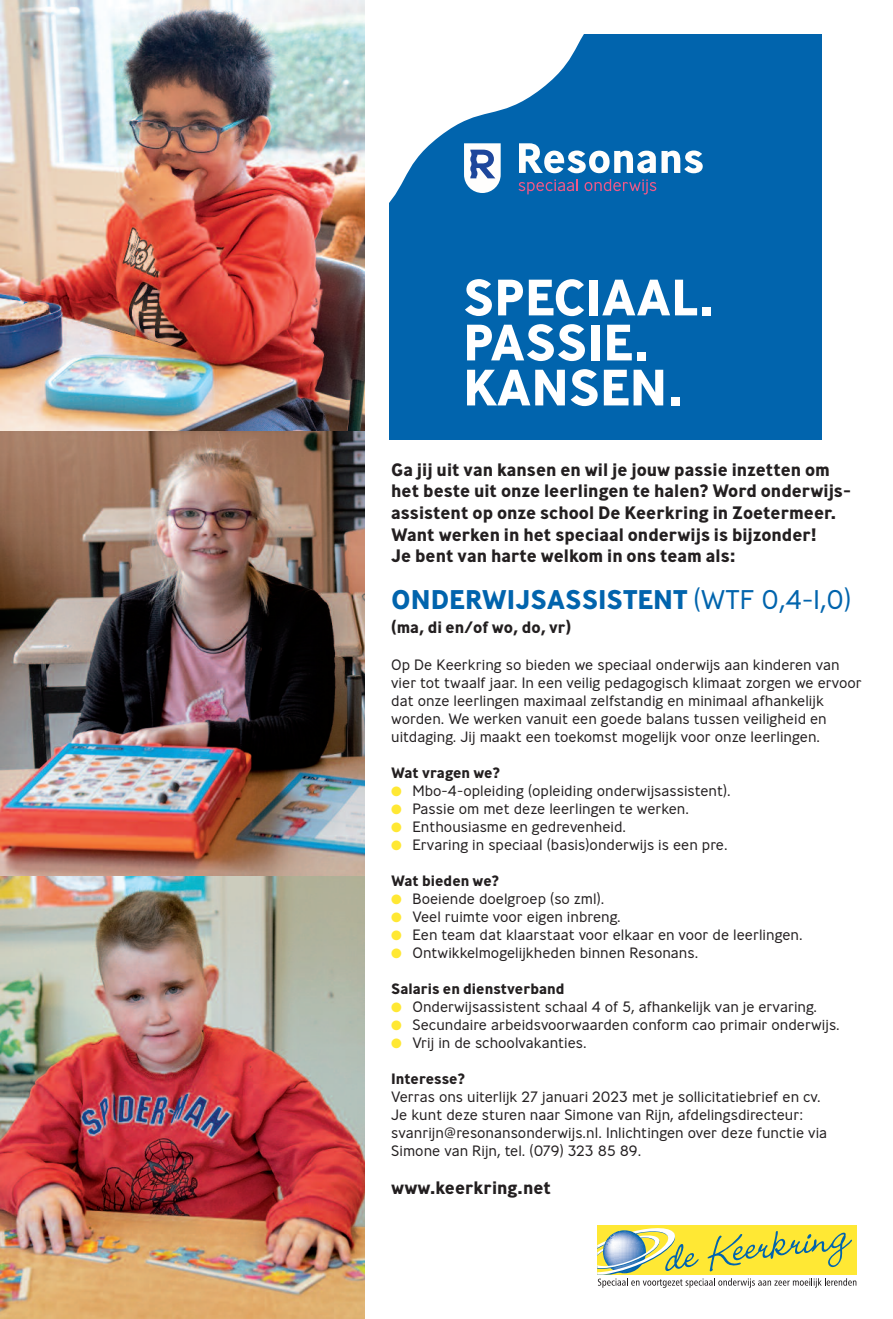
<style>
.page{position:relative;width:893px;height:1319px;background:#fff}
.page>*{position:absolute;margin:0;border:0;box-sizing:border-box;transform-origin:0 0}
.t1{font:700 51px/45px "Ministry";color:#fff}
.t2{font:700 27px "Ministry";color:#0164ad}
.t3{font:700 18px/21.6px "Ministry";color:#231f20}
.t4{font:700 16.5px "Ministry";color:#231f20}
.t5{font:300 15px/18px "Ministry";color:#231f20}
.t6{font:700 15px "Ministry";color:#231f20}
.s1{font-weight:300}
.s2{color:#ffe834}
</style>
<div class="page">
<div style="left:389px;top:34px;width:433px;height:405px;background:#0164ad"></div>
<svg style="left:389px;top:34px;width:307px;height:169px"></svg>
<svg style="left:519px;top:143px;width:184px;height:30px"></svg>
<svg style="left:518px;top:179px;width:60px;height:15px"></svg>
<svg style="left:584px;top:179px;width:72px;height:15px"></svg>
<svg style="left:464px;top:143px;width:37px;height:50px;background:#b2c4de"></svg>
<svg style="left:597px;top:1225px;width:259px;height:62px;background:#d9d671"></svg>
<img style="left:0;top:0;width:365px;height:431px">
<img style="left:0;top:431px;width:365px;height:449px">
<img style="left:0;top:876px;width:364px;height:442px">
<h1 class="t1" style="left:463px;top:279px;width:254px">SPECIAAL.<br>PASSIE.<br>KANSEN.</h1>
<p class="t3" style="left:391px;top:460px;width:461px">Ga jij uit van kansen en wil je jouw passie inzetten om het beste uit onze leerlingen te halen? Word onderwijs&shy;assistent op onze school De Keerkring in Zoetermeer.<br>Want werken in het speciaal onderwijs is bijzonder!<br>Je bent van harte welkom in ons team als:</p>
<h2 class="t2" style="left:391px;top:588px;width:462px">ONDERWIJSASSISTENT <span class="s1">(WTF 0,4-1,0)</span></h2>
<p class="t4" style="left:391px;top:620px;width:181px">(ma, di en/of wo, do, vr)</p>
<p class="t5" style="left:391px;top:656px;width:472px">Op De Keerkring so bieden we speciaal onderwijs aan kinderen van vier tot twaalf jaar. In een veilig pedagogisch klimaat zorgen we ervoor dat onze leerlingen maximaal zelfstandig en minimaal afhankelijk worden. We werken vanuit een goede balans tussen veiligheid en uitdaging. Jij maakt een toekomst mogelijk voor onze leerlingen.</p>
<p class="t6" style="left:391px;top:766px;width:110px">Wat vragen we?</p>
<p class="t5" style="left:391px;top:782px;width:341px"><span class="s2">●</span> Mbo-4-opleiding (opleiding onderwijsassistent).</p>
<p class="t5" style="left:391px;top:800px;width:299px"><span class="s2">●</span> Passie om met deze leerlingen te werken.</p>
<p class="t5" style="left:391px;top:818px;width:237px"><span class="s2">●</span> Enthousiasme en gedrevenheid.</p>
<p class="t5" style="left:391px;top:836px;width:338px"><span class="s2">●</span> Ervaring in speciaal (basis)onderwijs is een pre.</p>
<p class="t6" style="left:391px;top:874px;width:109px">Wat bieden we?</p>
<p class="t5" style="left:391px;top:890px;width:215px"><span class="s2">●</span> Boeiende doelgroep (so zml).</p>
<p class="t5" style="left:391px;top:908px;width:231px"><span class="s2">●</span> Veel ruimte voor eigen inbreng.</p>
<p class="t5" style="left:391px;top:926px;width:413px"><span class="s2">●</span> Een team dat klaarstaat voor elkaar en voor de leerlingen.</p>
<p class="t5" style="left:391px;top:944px;width:309px"><span class="s2">●</span> Ontwikkelmogelijkheden binnen Resonans.</p>
<p class="t6" style="left:391px;top:982px;width:175px">Salaris en dienstverband</p>
<p class="t5" style="left:391px;top:998px;width:428px"><span class="s2">●</span> Onderwijsassistent schaal 4 of 5, afhankelijk van je ervaring.</p>
<p class="t5" style="left:391px;top:1016px;width:450px"><span class="s2">●</span> Secundaire arbeidsvoorwaarden conform cao primair onderwijs.</p>
<p class="t5" style="left:391px;top:1034px;width:197px"><span class="s2">●</span> Vrij in de schoolvakanties.</p>
<p class="t6" style="left:391px;top:1072px;width:75px">Interesse?</p>
<p class="t5" style="left:391px;top:1088px;width:438px">Verras ons uiterlijk 27 januari 2023 met je sollicitatiebrief en cv.<br>Je kunt deze sturen naar Simone van Rijn, afdelingsdirecteur: svanrijn@resonansonderwijs.nl. Inlichtingen over deze functie via Simone van Rijn, tel. (079) 323 85 89.</p>
<p class="t3" style="left:391px;top:1178px;width:162px">www.keerkring.net</p>
</div>
